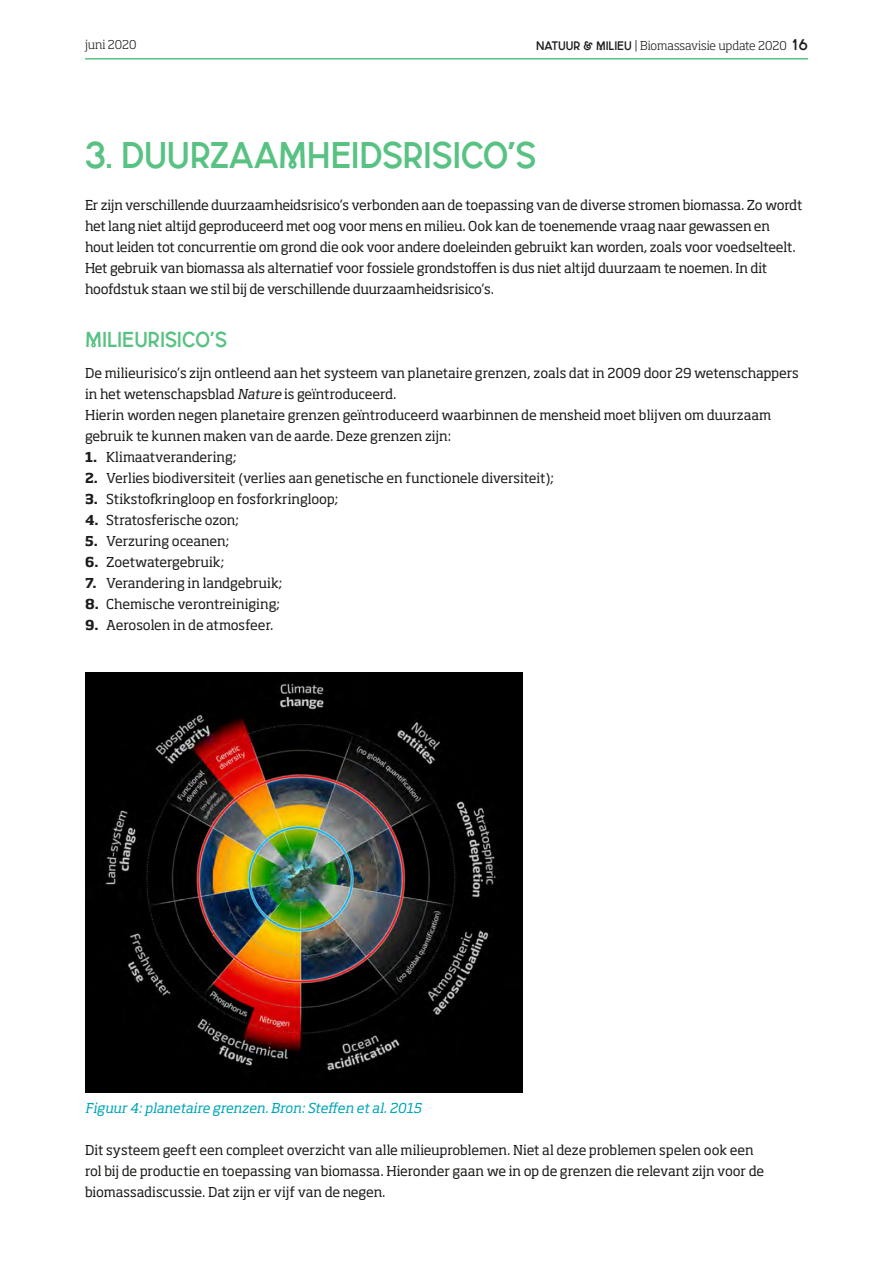
<style>
.page{position:relative;width:893px;height:1263px;background:#fff}
.page>*{position:absolute;margin:0;border:0;box-sizing:border-box;transform-origin:0 0}
.t1{font:36px "N&M Utrecht Bold";letter-spacing:-.01em;color:#58c283}
.t2{font:21px "N&M Utrecht Bold";color:#58c283}
.t3{font:13.5px/21px "Soho Std";letter-spacing:-.01em;color:#1c1c1a}
.t4{font:italic 13.5px "Soho Std";color:#00a5b9}
.t5{font:300 12px "Soho Std";color:#1c1c1a}
.s1{font-family:"N&M Utrecht Bold";font-weight:400}
.s2{font-family:"N&M Utrecht Bold";font-weight:400;font-size:15px}
.s3{font-style:italic}
.s4{font-family:"Soho Pro";font-weight:700}
</style>
<div class="page">
<hr style="left:85px;top:58px;width:723px;height:2px;background:#58c283">
<img style="left:85px;top:672px;width:438px;height:420px">
<p class="t5" style="left:85px;top:37px;width:53px">juni 2020</p>
<p class="t5" style="left:536px;top:38px;width:273px"><span class="s1">NATUUR &amp; MILIEU</span> | Biomassavisie update 2020 <span class="s2">16</span></p>
<h1 class="t1" style="left:85px;top:141px;width:453px">3. DUURZAAMHEIDSRISICO’S</h1>
<p class="t3" style="left:85px;top:194px;width:719px">Er zijn verschillende duurzaamheidsrisico’s verbonden aan de toepassing van de diverse stromen biomassa. Zo wordt het lang niet altijd geproduceerd met oog voor mens en milieu. Ook kan de toenemende vraag naar gewassen en hout leiden tot concurrentie om grond die ook voor andere doeleinden gebruikt kan worden, zoals voor voedselteelt.<br>Het gebruik van biomassa als alternatief voor fossiele grondstoffen is dus niet altijd duurzaam te noemen. In dit hoofdstuk staan we stil bij de verschillende duurzaamheidsrisico’s.</p>
<h2 class="t2" style="left:85px;top:331px;width:144px">MILIEURISICO’S</h2>
<p class="t3" style="left:85px;top:362px;width:715px">De milieurisico’s zijn ontleend aan het systeem van planetaire grenzen, zoals dat in 2009 door 29 wetenschappers in het wetenschapsblad <span class="s3">Nature</span> is geïntroduceerd.<br>Hierin worden negen planetaire grenzen geïntroduceerd waarbinnen de mensheid moet blijven om duurzaam gebruik te kunnen maken van de aarde. Deze grenzen zijn:</p>
<p class="t3" style="left:85px;top:446px;width:153px"><span class="s4">1.</span> Klimaatverandering;</p>
<p class="t3" style="left:85px;top:467px;width:471px"><span class="s4">2.</span> Verlies biodiversiteit (verlies aan genetische en functionele diversiteit);</p>
<p class="t3" style="left:85px;top:488px;width:255px"><span class="s4">3.</span> Stikstofkringloop en fosforkringloop;</p>
<p class="t3" style="left:85px;top:509px;width:156px"><span class="s4">4.</span> Stratosferische ozon;</p>
<p class="t3" style="left:85px;top:530px;width:146px"><span class="s4">5.</span> Verzuring oceanen;</p>
<p class="t3" style="left:85px;top:551px;width:141px"><span class="s4">6.</span> Zoetwatergebruik;</p>
<p class="t3" style="left:85px;top:572px;width:199px"><span class="s4">7.</span> Verandering in landgebruik;</p>
<p class="t3" style="left:85px;top:593px;width:197px"><span class="s4">8.</span> Chemische verontreiniging;</p>
<p class="t3" style="left:85px;top:614px;width:190px"><span class="s4">9.</span> Aerosolen in de atmosfeer.</p>
<p class="t4" style="left:85px;top:1100px;width:338px">Figuur 4: planetaire grenzen. Bron: Steffen et al. 2015</p>
<p class="t3" style="left:85px;top:1139px;width:681px">Dit systeem geeft een compleet overzicht van alle milieuproblemen. Niet al deze problemen spelen ook een rol bij de productie en toepassing van biomassa. Hieronder gaan we in op de grenzen die relevant zijn voor de biomassadiscussie. Dat zijn er vijf van de negen.</p>
</div>
